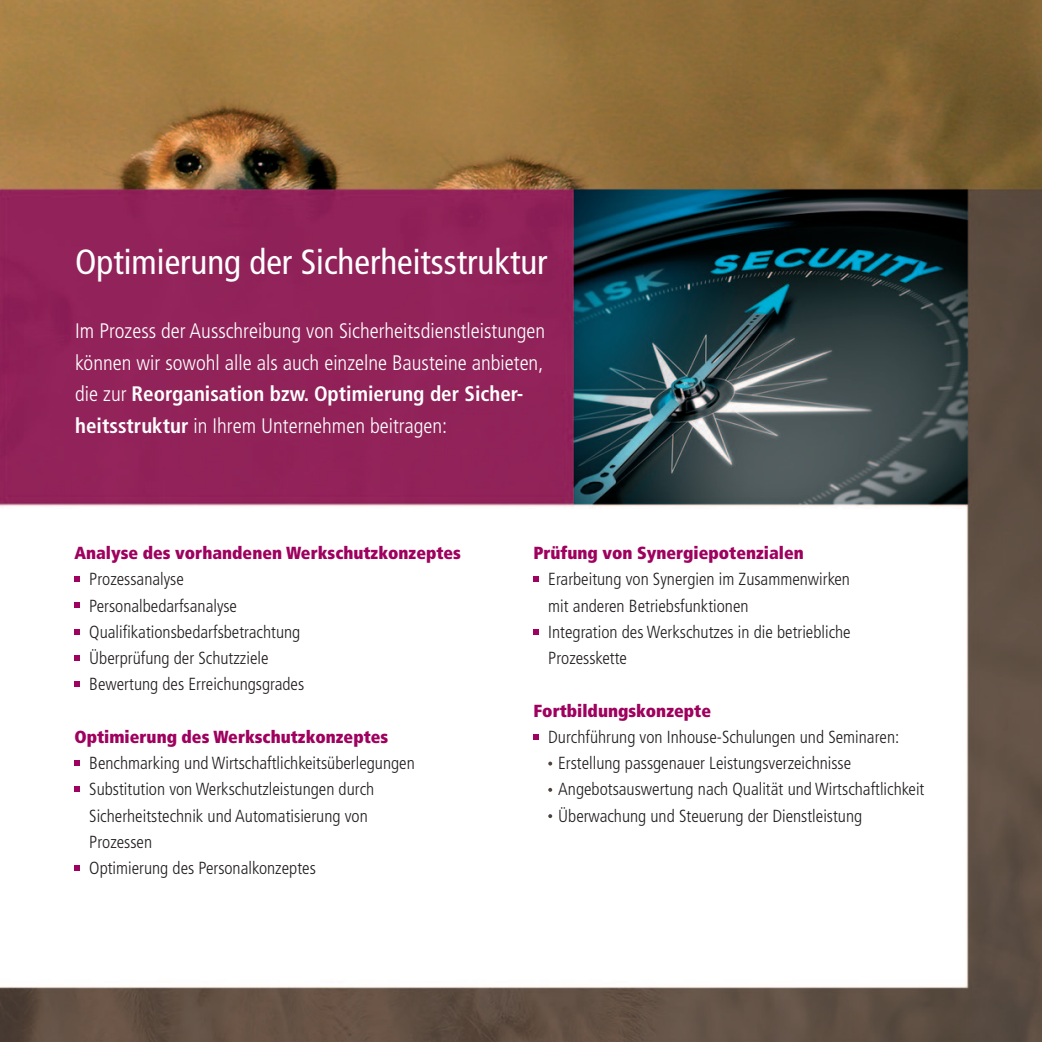
<style>
.page{position:relative;width:1042px;height:1042px;background:#fff}
.page>*{position:absolute;margin:0;border:0;box-sizing:border-box;transform-origin:0 0}
.t1{font:condensed 35px "Frutiger LT Std";color:#fff}
.t2{font:300 condensed 21px/31.5px "Frutiger LT Std";color:#fff}
.t3{font:300 condensed 17.5px/26.2px "Frutiger LT Std";color:#231f20}
.t4{font:900 condensed 17.5px "Frutiger LT Std";color:#9e015e}
.s1{font-weight:700}
</style>
<div class="page">
<img style="left:0;top:0;width:1042px;height:1042px">
<svg style="left:74px;top:576px;width:6px;height:6px"></svg>
<svg style="left:74px;top:603px;width:6px;height:5px"></svg>
<svg style="left:74px;top:629px;width:6px;height:5px"></svg>
<svg style="left:74px;top:655px;width:6px;height:5px"></svg>
<svg style="left:74px;top:681px;width:6px;height:6px"></svg>
<svg style="left:74px;top:760px;width:6px;height:5px"></svg>
<svg style="left:74px;top:786px;width:6px;height:6px"></svg>
<svg style="left:74px;top:865px;width:6px;height:5px"></svg>
<svg style="left:533px;top:576px;width:5px;height:6px"></svg>
<svg style="left:533px;top:629px;width:5px;height:5px"></svg>
<svg style="left:533px;top:734px;width:5px;height:5px"></svg>
<svg style="left:548px;top:761px;width:4px;height:4px"></svg>
<svg style="left:548px;top:788px;width:4px;height:4px"></svg>
<svg style="left:548px;top:814px;width:4px;height:4px"></svg>
<h1 class="t1" style="left:75px;top:242px;width:474px">Optimierung der Sicherheitsstruktur</h1>
<p class="t2" style="left:75px;top:316px;width:471px">Im Prozess der Ausschreibung von Sicherheitsdienstleistungen können wir sowohl alle als auch einzelne Bausteine anbieten, die zur <span class="s1">Reorganisation bzw. Optimierung der Sicher&shy;heitsstruktur</span> in Ihrem Unternehmen beitragen:</p>
<p class="t4" style="left:74px;top:542px;width:388px">Analyse des vorhandenen Werkschutzkonzeptes</p>
<p class="t3" style="left:89px;top:566px;width:216px">Prozessanalyse<br>Personalbedarfsanalyse<br>Qualifikationsbedarfsbetrachtung<br>Überprüfung der Schutzziele<br>Bewertung des Erreichungsgrades</p>
<p class="t4" style="left:74px;top:726px;width:315px">Optimierung des Werkschutzkonzeptes</p>
<p class="t3" style="left:89px;top:750px;width:327px">Benchmarking und Wirtschaftlichkeitsüberlegungen Substitution von Werkschutzleistungen durch Sicherheitstechnik und Automatisierung von Prozessen<br>Optimierung des Personalkonzeptes</p>
<p class="t4" style="left:533px;top:542px;width:272px">Prüfung von Synergiepotenzialen</p>
<p class="t3" style="left:548px;top:566px;width:304px">Erarbeitung von Synergien im Zusammenwirken mit anderen Betriebsfunktionen<br>Integration des Werkschutzes in die betriebliche Prozesskette</p>
<p class="t4" style="left:533px;top:700px;width:179px">Fortbildungskonzepte</p>
<p class="t3" style="left:558px;top:724px;width:368px;text-indent:-10px">Durchführung von Inhouse-Schulungen und Seminaren:<br>Erstellung passgenauer Leistungsverzeichnisse Angebotsauswertung nach Qualität und Wirtschaftlichkeit Überwachung und Steuerung der Dienstleistung</p>
</div>
